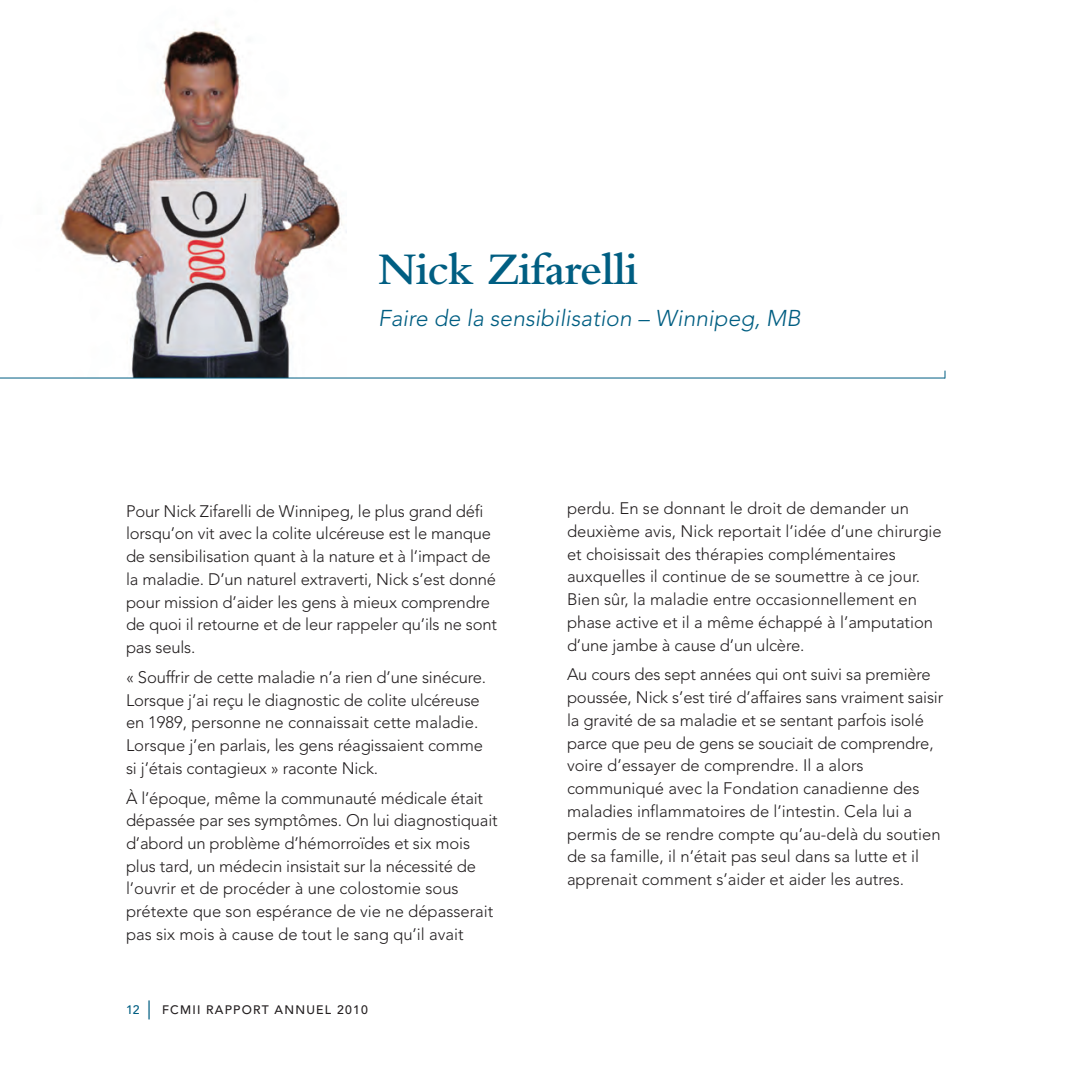
<style>
.page{position:relative;width:1071px;height:1071px;background:#fff}
.page>*{position:absolute;margin:0;border:0;box-sizing:border-box;transform-origin:0 0}
.t1{font:600 47.25px "Bembo";letter-spacing:-.015em;color:#005e82}
.t2{font:italic 300 22.75px "Avenir";letter-spacing:.005em;color:#005e82}
.t3{font:300 16.62px/22.8px "Avenir";letter-spacing:-.01em;color:#231f20}
.t4{font:500 12.25px "Avenir";letter-spacing:.1em;color:#231f20}
.s1{color:#005e82}
.s2{font-weight:300;font-size:24.5px;color:#005e82}
</style>
<div class="page">
<img style="left:0;top:22px;width:346px;height:356px">
<hr style="left:0;top:378px;width:945px;height:1px;background:#005e82">
<h1 class="t1" style="left:378px;top:252px;width:261px">Nick Zifarelli</h1>
<h2 class="t2" style="left:378px;top:309px;width:424px">Faire de la sensibilisation – Winnipeg, MB</h2>
<p class="t3" style="left:126px;top:501px;width:373px">Pour Nick Zifarelli de Winnipeg, le plus grand défi lorsqu’on vit avec la colite ulcéreuse est le manque de sensibilisation quant à la nature et à l’impact de la maladie. D’un naturel extraverti, Nick s’est donné pour mission d’aider les gens à mieux comprendre de quoi il retourne et de leur rappeler qu’ils ne sont pas seuls.</p>
<p class="t3" style="left:126px;top:667px;width:362px">« Souffrir de cette maladie n’a rien d’une sinécure.<br>Lorsque j’ai reçu le diagnostic de colite ulcéreuse en 1989, personne ne connaissait cette maladie.<br>Lorsque j’en parlais, les gens réagissaient comme si j’étais contagieux » raconte Nick.</p>
<p class="t3" style="left:126px;top:788px;width:373px">À l’époque, même la communauté médicale était dépassée par ses symptômes. On lui diagnostiquait d’abord un problème d’hémorroïdes et six mois plus tard, un médecin insistait sur la nécessité de l’ouvrir et de procéder à une colostomie sous prétexte que son espérance de vie ne dépasserait pas six mois à cause de tout le sang qu’il avait</p>
<p class="t4" style="left:126px;top:1005px;width:243px"><span class="s1">12</span> <span class="s2">|</span> FCMII RAPPORT ANNUEL 2010</p>
<p class="t3" style="left:567px;top:498px;width:376px">perdu. En se donnant le droit de demander un deuxième avis, Nick reportait l’idée d’une chirurgie et choisissait des thérapies complémentaires auxquelles il continue de se soumettre à ce jour.<br>Bien sûr, la maladie entre occasionnellement en phase active et il a même échappé à l’amputation d’une jambe à cause d’un ulcère.</p>
<p class="t3" style="left:567px;top:665px;width:378px">Au cours des sept années qui ont suivi sa première poussée, Nick s’est tiré d’affaires sans vraiment saisir la gravité de sa maladie et se sentant parfois isolé parce que peu de gens se souciait de comprendre, voire d’essayer de comprendre. Il a alors communiqué avec la Fondation canadienne des maladies inflammatoires de l’intestin. Cela lui a permis de se rendre compte qu’au-delà du soutien de sa famille, il n’était pas seul dans sa lutte et il apprenait comment s’aider et aider les autres.</p>
</div>
